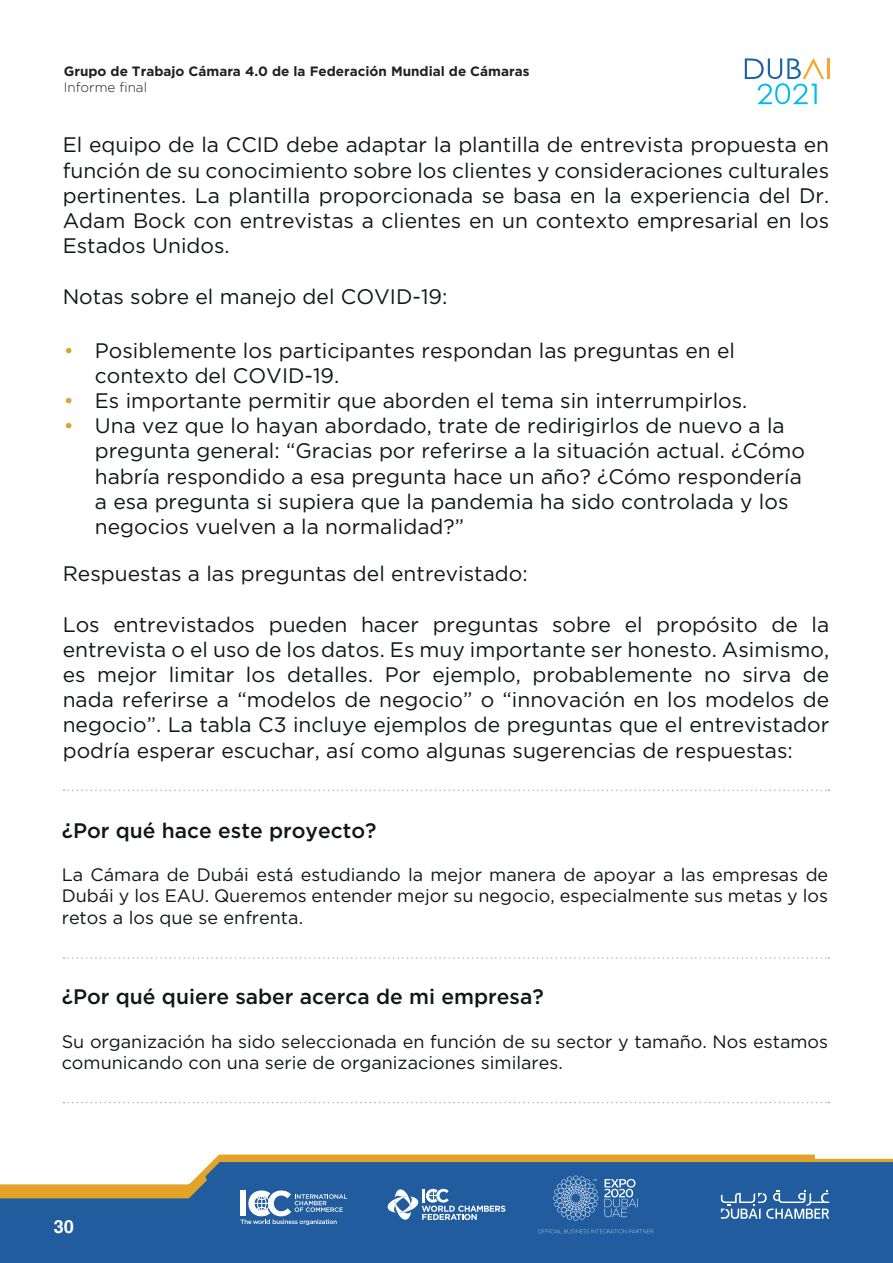
<style>
.page{position:relative;width:893px;height:1263px;background:#fff}
.page>*{position:absolute;margin:0;border:0;box-sizing:border-box;transform-origin:0 0}
.t1{font:21px/25.2px "Gotham Pro";color:#121618;text-align:justify}
.t2{font:500 21px "Gotham Pro";color:#121618}
.t3{font:21px "Gotham Pro";color:#dea138}
.t4{font:18px/21.6px "Gotham Pro";color:#121618;text-align:justify}
.t5{font:700 18px "Helvetica";color:#fff}
.t6{font:700 13.5px "Gotham Pro";color:#231f20}
.t7{font:300 13.5px "Gotham Pro";color:#231f20}
</style>
<div class="page">
<svg style="left:63px;top:789px;width:766px;height:2px"></svg>
<svg style="left:63px;top:957px;width:766px;height:2px"></svg>
<svg style="left:63px;top:1102px;width:766px;height:1px"></svg>
<div style="left:0;top:1233px;width:893px;height:30px;background:#215c9e"></div>
<svg style="left:0;top:1154px;width:893px;height:79px;background:#577c9f"></svg>
<hr style="left:827px;top:58px;width:2px;height:21px;background:#f9a42a">
<svg style="left:745px;top:58px;width:79px;height:46px"></svg>
<p class="t6" style="left:64px;top:63px;width:467px">Grupo de Trabajo Cámara 4.0 de la Federación Mundial de Cámaras</p>
<p class="t7" style="left:64px;top:80px;width:85px">Informe final</p>
<p class="t1" style="left:63px;top:132px;width:768px">El equipo de la CCID debe adaptar la plantilla de entrevista propuesta en función de su conocimiento sobre los clientes y consideraciones culturales pertinentes. La plantilla proporcionada se basa en la experiencia del Dr.<br>Adam Bock con entrevistas a clientes en un contexto empresarial en los Estados Unidos.</p>
<p class="t1" style="left:63px;top:284px;width:386px">Notas sobre el manejo del COVID-19:</p>
<p class="t3" style="left:64px;top:339px;width:12px">•</p>
<p class="t3" style="left:64px;top:389px;width:12px">•</p>
<p class="t3" style="left:64px;top:414px;width:12px">•</p>
<p class="t1" style="left:95px;top:338px;width:642px">Posiblemente los participantes respondan las preguntas en el contexto del COVID-19.</p>
<p class="t1" style="left:95px;top:388px;width:654px">Es importante permitir que aborden el tema sin interrumpirlos.</p>
<p class="t1" style="left:95px;top:413px;width:712px;text-align:left">Una vez que lo hayan abordado, trate de redirigirlos de nuevo a la pregunta general: “Gracias por referirse a la situación actual. ¿Cómo habría respondido a esa pregunta hace un año? ¿Cómo respondería a esa pregunta si supiera que la pandemia ha sido controlada y los negocios vuelven a la normalidad?”</p>
<p class="t1" style="left:63px;top:561px;width:467px">Respuestas a las preguntas del entrevistado:</p>
<p class="t1" style="left:63px;top:612px;width:768px">Los entrevistados pueden hacer preguntas sobre el propósito de la entrevista o el uso de los datos. Es muy importante ser honesto. Asimismo, es mejor limitar los detalles. Por ejemplo, probablemente no sirva de nada referirse a “modelos de negocio” o “innovación en los modelos de negocio”. La tabla C3 incluye ejemplos de preguntas que el entrevistador podría esperar escuchar, así como algunas sugerencias de respuestas:</p>
<p class="t2" style="left:62px;top:818px;width:316px">¿Por qué hace este proyecto?</p>
<p class="t4" style="left:62px;top:863px;width:768px">La Cámara de Dubái está estudiando la mejor manera de apoyar a las empresas de Dubái y los EAU. Queremos entender mejor su negocio, especialmente sus metas y los retos a los que se enfrenta.</p>
<p class="t2" style="left:62px;top:985px;width:484px">¿Por qué quiere saber acerca de mi empresa?</p>
<p class="t4" style="left:62px;top:1030px;width:768px">Su organización ha sido seleccionada en función de su sector y tamaño. Nos estamos comunicando con una serie de organizaciones similares.</p>
<p class="t5" style="left:54px;top:1215px;width:22px">30</p>
</div>
